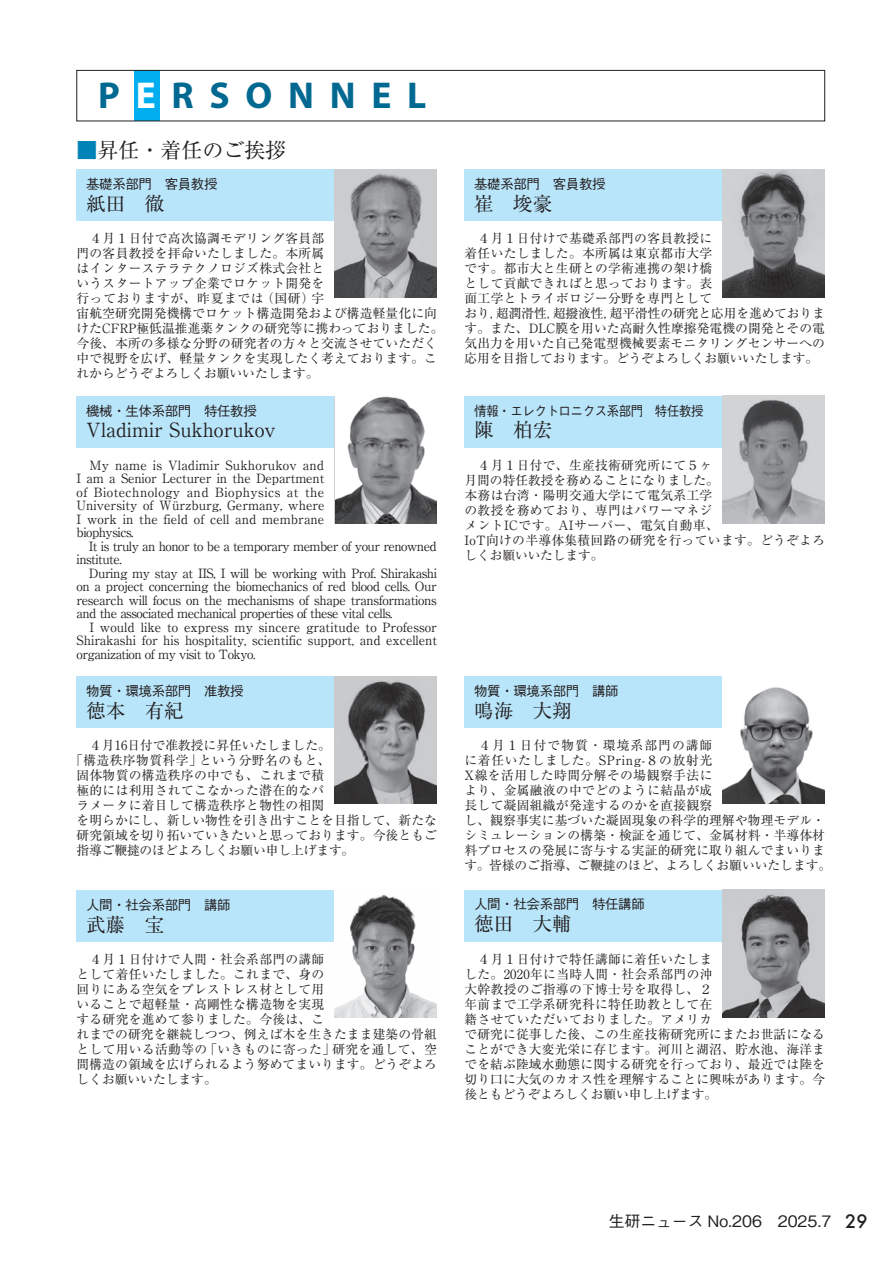
<style>
.page{position:relative;width:893px;height:1263px;background:#fff}
.page>*{position:absolute;margin:0;border:0;box-sizing:border-box;transform-origin:0 0}
.t1{font:700 37.5px "Myriad Pro";letter-spacing:.42em;color:#006991}
.t2{font:21px "Ryumin Pro";color:#231f20}
.t3{font:19.5px "Ryumin Pro";color:#231f20}
.t4{font:500 15.75px "Gothic BBB Pro";color:#231f20}
.t5{font:500 13.5px "Gothic BBB Pro";letter-spacing:-.03em;color:#231f20}
.t6{font:500 13.5px "Gothic BBB Pro";letter-spacing:-.03em;color:#231f20;scale:.92 1}
.t7{font:12.75px/15px "Ryumin Pro";letter-spacing:.01em;color:#231f20}
.t8{font:12.75px/13.5px "Ryumin Pro";letter-spacing:-.025em;color:#231f20}
.t9{font:12.75px "Ryumin Pro";letter-spacing:-.01em;color:#231f20}
.t10{font:12.75px "Ryumin Pro";letter-spacing:.035em;color:#231f20}
.s1{color:#fff}
.s2{color:#0083b6}
.s3{font-family:"Futura";font-size:18px}
</style>
<div class="page">
<div style="left:134px;top:70px;width:25px;height:51px;background:#00aeef"></div>
<div style="left:77px;top:70px;width:748px;height:51px;border:1px solid #231f20"></div>
<div style="left:77px;top:676px;width:360px;height:52px;background:#b9e5fa"></div>
<img style="left:335px;top:676px;width:102px;height:128px">
<div style="left:465px;top:169px;width:360px;height:52px;background:#b9e5fa"></div>
<img style="left:723px;top:169px;width:102px;height:128px">
<div style="left:465px;top:396px;width:360px;height:51px;background:#b9e5fa"></div>
<img style="left:723px;top:396px;width:102px;height:127px">
<div style="left:77px;top:169px;width:360px;height:52px;background:#b9e5fa"></div>
<img style="left:335px;top:169px;width:102px;height:128px">
<div style="left:77px;top:396px;width:360px;height:51px;background:#b9e5fa"></div>
<img style="left:335px;top:396px;width:102px;height:127px">
<div style="left:465px;top:676px;width:360px;height:52px;background:#b9e5fa"></div>
<img style="left:723px;top:676px;width:102px;height:128px">
<div style="left:77px;top:890px;width:360px;height:52px;background:#b9e5fa"></div>
<img style="left:335px;top:890px;width:102px;height:128px">
<div style="left:465px;top:890px;width:360px;height:51px;background:#b9e5fa"></div>
<img style="left:723px;top:890px;width:102px;height:127px">
<h1 class="t1" style="left:98px;top:71px;width:330px">P<span class="s1">E</span>RSONNEL</h1>
<h2 class="t2" style="left:77px;top:134px;width:211px"><span class="s2">■</span>昇任・着任のご挨拶</h2>
<p class="t5" style="left:86px;top:173px;width:133px">基礎系部門　客員教授</p>
<h3 class="t3" style="left:86px;top:188px;width:79px">紙田　徹</h3>
<p class="t7" style="left:77px;top:230px;width:368px">　４月１日付で高次協調モデリング客員部<br>門の客員教授を拝命いたしました。本所属<br>はインターステラテクノロジズ株式会社と<br>いうスタートアップ企業でロケット開発を<br>行っておりますが、昨夏までは（国研）宇<br>宙航空研究開発機構でロケット構造開発および構造軽量化に向けたCFRP極低温推進薬タンクの研究等に携わっておりました。今後、本所の多様な分野の研究者の方々と交流させていただく中で視野を広げ、軽量タンクを実現したく考えております。これからどうぞよろしくお願いいたします。</p>
<p class="t5" style="left:86px;top:400px;width:172px">機械・生体系部門　特任教授</p>
<h3 class="t3" style="left:86px;top:415px;width:191px">Vladimir Sukhorukov</h3>
<p class="t8" style="left:77px;top:457px;width:362px">　My name is Vladimir Sukhorukov and<br>I am a Senior Lecturer in the Department<br>of Biotechnology and Biophysics at the<br>University of Würzburg, Germany, where<br>I work in the field of cell and membrane<br>biophysics.<br>　It is truly an honor to be a temporary member of your renowned institute.<br>　During my stay at IIS, I will be working with Prof. Shirakashi on a project concerning the biomechanics of red blood cells. Our research will focus on the mechanisms of shape transformations and the associated mechanical properties of these vital cells.<br>　I would like to express my sincere gratitude to Professor Shirakashi for his hospitality, scientific support, and excellent organization of my visit to Tokyo.</p>
<p class="t5" style="left:86px;top:680px;width:159px">物質・環境系部門　准教授</p>
<h3 class="t3" style="left:86px;top:695px;width:99px">徳本　有紀</h3>
<p class="t7" style="left:77px;top:737px;width:256px">　４月16日付で准教授に昇任いたしました。</p>
<p class="t10" style="left:70px;top:750px;width:262px">「構造秩序物質科学」という分野名のもと、</p>
<p class="t7" style="left:77px;top:767px;width:249px">固体物質の構造秩序の中でも、これまで積</p>
<p class="t7" style="left:77px;top:782px;width:249px">極的には利用されてこなかった潜在的なパ</p>
<p class="t7" style="left:77px;top:797px;width:249px">ラメータに着目して構造秩序と物性の相関</p>
<p class="t7" style="left:77px;top:812px;width:362px">を明らかにし、新しい物性を引き出すことを目指して、新たな</p>
<p class="t7" style="left:77px;top:827px;width:362px">研究領域を切り拓いていきたいと思っております。今後ともご</p>
<p class="t9" style="left:77px;top:840px;width:279px">指導ご鞭撻のほどよろしくお願い申し上げます。</p>
<p class="t5" style="left:86px;top:894px;width:146px">人間・社会系部門　講師</p>
<h3 class="t3" style="left:86px;top:909px;width:79px">武藤　宝</h3>
<p class="t7" style="left:77px;top:951px;width:362px">　４月１日付けで人間・社会系部門の講師<br>として着任いたしました。これまで、身の<br>回りにある空気をプレストレス材として用<br>いることで超軽量・高剛性な構造物を実現<br>する研究を進めて参りました。今後は、こ<br>れまでの研究を継続しつつ、例えば木を生きたまま建築の骨組として用いる活動等の「いきものに寄った」研究を通して、空間構造の領域を広げられるよう努めてまいります。どうぞよろしくお願いいたします。</p>
<p class="t5" style="left:474px;top:173px;width:133px">基礎系部門　客員教授</p>
<h3 class="t3" style="left:474px;top:188px;width:79px">崔　埈豪</h3>
<p class="t7" style="left:465px;top:230px;width:362px">　４月１日付けで基礎系部門の客員教授に<br>着任いたしました。本所属は東京都市大学<br>です。都市大と生研との学術連携の架け橋<br>として貢献できればと思っております。表<br>面工学とトライボロジー分野を専門として<br>おり，超潤滑性，超撥液性，超平滑性の研究と応用を進めております。また、DLC膜を用いた高耐久性摩擦発電機の開発とその電気出力を用いた自己発電型機械要素モニタリングセンサーへの応用を目指しております。どうぞよろしくお願いいたします。</p>
<p class="t6" style="left:474px;top:400px;width:251px">情報・エレクトロニクス系部門　特任教授</p>
<h3 class="t3" style="left:474px;top:415px;width:79px">陳　柏宏</h3>
<p class="t7" style="left:465px;top:457px;width:362px">　４月１日付で、生産技術研究所にて５ヶ<br>月間の特任教授を務めることになりました。<br>本務は台湾・陽明交通大学にて電気系工学<br>の教授を務めており、専門はパワーマネジ<br>メントICです。AIサーバー、電気自動車、<br>IoT向けの半導体集積回路の研究を行っています。どうぞよろしくお願いいたします。</p>
<p class="t5" style="left:474px;top:680px;width:146px">物質・環境系部門　講師</p>
<h3 class="t3" style="left:474px;top:695px;width:99px">鳴海　大翔</h3>
<p class="t7" style="left:465px;top:737px;width:368px">　４月１日付で物質・環境系部門の講師<br>に着任いたしました。SPring-８の放射光<br>X線を活用した時間分解その場観察手法に<br>より、金属融液の中でどのように結晶が成<br>長して凝固組織が発達するのかを直接観察<br>し、観察事実に基づいた凝固現象の科学的理解や物理モデル・シミュレーションの構築・検証を通じて、金属材料・半導体材料プロセスの発展に寄与する実証的研究に取り組んでまいります。皆様のご指導、ご鞭撻のほど、よろしくお願いいたします。</p>
<p class="t5" style="left:474px;top:893px;width:172px">人間・社会系部門　特任講師</p>
<h3 class="t3" style="left:474px;top:908px;width:99px">徳田　大輔</h3>
<p class="t7" style="left:465px;top:950px;width:362px">　４月１日付けで特任講師に着任いたしま<br>した。2020年に当時人間・社会系部門の沖<br>大幹教授のご指導の下博士号を取得し、２<br>年前まで工学系研究科に特任助教として在<br>籍させていただいておりました。アメリカ<br>で研究に従事した後、この生産技術研究所にまたお世話になることができ大変光栄に存じます。河川と湖沼、貯水池、海洋までを結ぶ陸域水動態に関する研究を行っており、最近では陸を切り口に大気のカオス性を理解することに興味があります。今後ともどうぞよろしくお願い申し上げます。</p>
<p class="t4" style="left:609px;top:1208px;width:260px">生研ニュース No.206　2025.7 <span class="s3">29</span></p>
</div>
